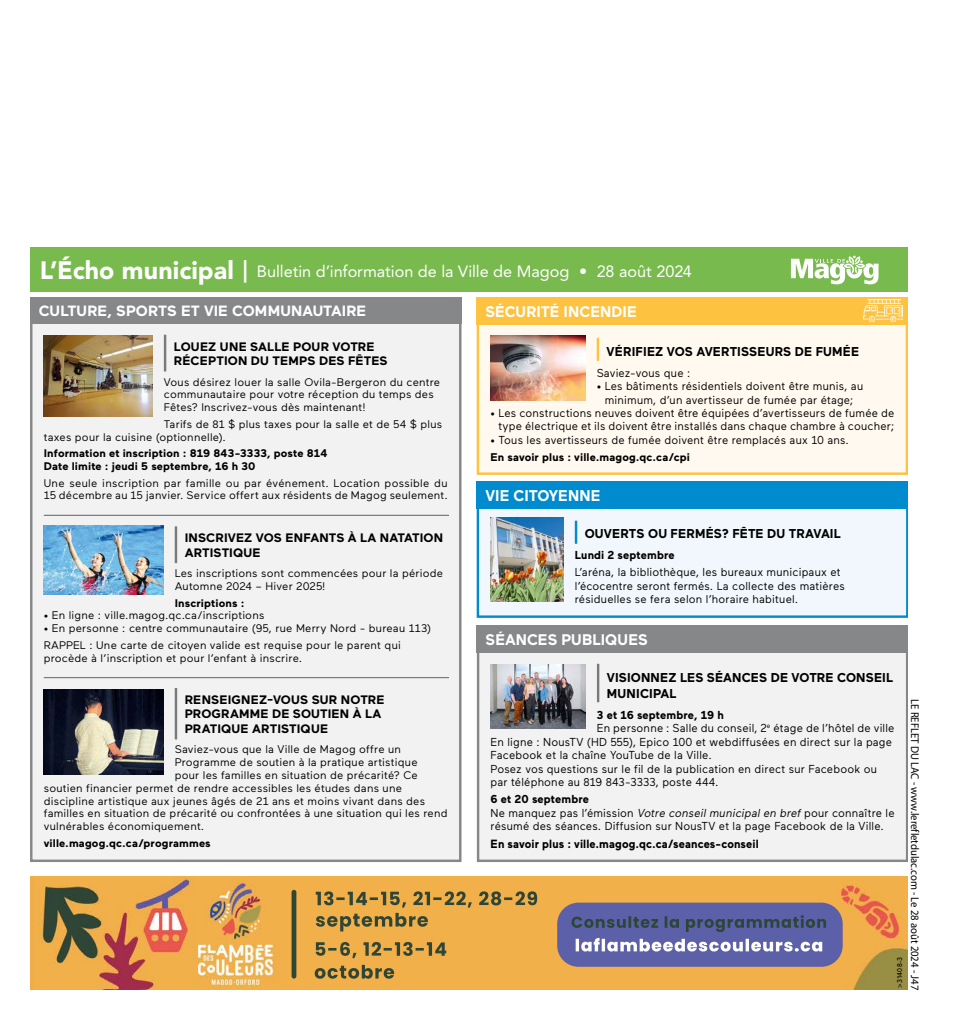
<style>
.page{position:relative;width:968px;height:1035px;background:#fff}
.page>*{position:absolute;margin:0;border:0;box-sizing:border-box;transform-origin:0 0}
.t1{font:16.25px "Avenir LT Std";letter-spacing:-.005em;color:#fff}
.t2{font:700 15.5px "Maax";color:#fff}
.t3{font:700 15.38px "Maax";letter-spacing:.005em;color:#fff}
.t4{font:700 14.88px "Maax";color:#fff}
.t5{font:700 12.88px/15.4px "Maax";letter-spacing:.01em;color:#000}
.t6{font:700 12.25px/14.8px "Maax";letter-spacing:.01em;color:#000}
.t7{font:700 11.88px "Maax";letter-spacing:.01em;color:#000;scale:.95 1}
.t8{font:11.5px/13.5px "Maax";letter-spacing:.015em;color:#000}
.t9{font:700 11.5px "Maax";letter-spacing:.01em;color:#000}
.t10{font:11.25px "Myriad Pro";color:#000;scale:.95 1}
.t11{font:11.25px "Maax";letter-spacing:.015em;color:#000}
.t12{font:700 11.12px "Maax";letter-spacing:.015em;color:#000}
.t13{font:11px/12.9px "Maax";letter-spacing:.02em;color:#000}
.t14{font:700 11px/12.9px "Maax";letter-spacing:.01em;color:#000}
.t15{font:500 6.88px "Avenir LT Std";letter-spacing:.02em;color:#000}
.s1{font-weight:900;font-size:25px}
.s2{font-weight:800;font-size:22.5px}
.s3{font-weight:800}
.s4{font-weight:700}
.s5{font-style:italic}
</style>
<div class="page">
<img style="left:30px;top:877px;width:878px;height:113px">
<img style="left:557px;top:903px;width:285px;height:64px">
<img style="left:291px;top:890px;width:5px;height:89px;border-radius:2px">
<div style="left:478px;top:485px;width:429px;height:132px;background:#f1f7fc"></div>
<img style="left:490px;top:518px;width:73px;height:83px">
<hr style="left:575px;top:521px;width:2px;height:23px;background:#008bce">
<div style="left:476px;top:484px;width:432px;height:134px;border:2px solid #008bce"></div>
<div style="left:476px;top:481px;width:432px;height:28px;background:#008bce"></div>
<div style="left:478px;top:307px;width:428px;height:167px;background:#fff9ef"></div>
<img style="left:490px;top:336px;width:95px;height:64px">
<hr style="left:596px;top:338px;width:3px;height:23px;background:#fcc240">
<div style="left:476px;top:306px;width:432px;height:169px;border:2px solid #fcc240"></div>
<div style="left:476px;top:297px;width:432px;height:27px;background:#fcc240"></div>
<img style="left:863px;top:300px;width:39px;height:22px">
<div style="left:478px;top:630px;width:429px;height:231px;background:#f2f2f3"></div>
<img style="left:490px;top:664px;width:95px;height:64px">
<hr style="left:597px;top:664px;width:2px;height:38px;background:#7b7a7b">
<div style="left:477px;top:629px;width:431px;height:233px;border:2px solid #868788"></div>
<div style="left:477px;top:625px;width:431px;height:28px;background:#868788"></div>
<div style="left:31px;top:302px;width:429px;height:559px;background:#f2f2f3"></div>
<img style="left:44px;top:336px;width:109px;height:80px">
<hr style="left:164px;top:335px;width:2px;height:36px;background:#7b7a7b">
<hr style="left:44px;top:515px;width:405px;height:1px;background:#7b7a7b">
<img style="left:44px;top:526px;width:119px;height:69px">
<hr style="left:175px;top:526px;width:2px;height:37px;background:#7b7a7b">
<hr style="left:44px;top:677px;width:405px;height:1px;background:#7b7a7b">
<img style="left:44px;top:689px;width:119px;height:85px">
<hr style="left:175px;top:688px;width:2px;height:51px;background:#7b7a7b">
<div style="left:30px;top:297px;width:431px;height:26px;background:#868788"></div>
<div style="left:30px;top:248px;width:878px;height:44px;background:#78ba4d"></div>
<svg style="left:791px;top:256px;width:87px;height:28px"></svg>
<h1 class="t1" style="left:40px;top:262px;width:653px"><span class="s1">L’Écho municipal</span> <span class="s2">|</span> Bulletin d’information de la Ville de Magog <span class="s3">•</span> 28 août 2024</h1>
<h3 class="t4" style="left:39px;top:303px;width:329px">CULTURE, SPORTS ET VIE COMMUNAUTAIRE</h3>
<h3 class="t3" style="left:485px;top:303px;width:153px">SÉCURITÉ INCENDIE</h3>
<p class="t6" style="left:174px;top:339px;width:215px">LOUEZ UNE SALLE POUR VOTRE<br>RÉCEPTION DU TEMPS DES FÊTES</p>
<p class="t13" style="left:164px;top:375px;width:278px">Vous désirez louer la salle Ovila-Bergeron du centre communautaire pour votre réception du temps des<br>Fêtes? Inscrivez-vous dès maintenant!</p>
<p class="t13" style="left:44px;top:418px;width:400px;text-indent:120px">Tarifs de 81 $ plus taxes pour la salle et de 54 $ plus taxes pour la cuisine (optionnelle).</p>
<p class="t14" style="left:44px;top:447px;width:285px">Information et inscription : 819 843-3333, poste 814<br>Date limite : jeudi 5 septembre, 16 h 30</p>
<p class="t13" style="left:44px;top:476px;width:405px">Une seule inscription par famille ou par événement. Location possible du<br>15 décembre au 15 janvier. Service offert aux résidents de Magog seulement.</p>
<p class="t6" style="left:185px;top:531px;width:260px">INSCRIVEZ VOS ENFANTS À LA NATATION<br>ARTISTIQUE</p>
<p class="t13" style="left:175px;top:567px;width:270px">Les inscriptions sont commencées pour la période<br>Automne 2024 – Hiver 2025!</p>
<p class="t14" style="left:175px;top:596px;width:71px">Inscriptions :</p>
<p class="t13" style="left:44px;top:609px;width:222px">• En ligne : ville.magog.qc.ca/inscriptions</p>
<p class="t13" style="left:44px;top:620px;width:389px;line-height:16.5px">• En personne : centre communautaire (95, rue Merry Nord - bureau 113)<br>RAPPEL : Une carte de citoyen valide est requise pour le parent qui</p>
<p class="t13" style="left:44px;top:652px;width:260px">procède à l’inscription et pour l’enfant à inscrire.</p>
<p class="t6" style="left:185px;top:692px;width:201px">RENSEIGNEZ-VOUS SUR NOTRE<br>PROGRAMME DE SOUTIEN À LA<br>PRATIQUE ARTISTIQUE</p>
<p class="t13" style="left:175px;top:743px;width:228px">Saviez-vous que la Ville de Magog offre un</p>
<p class="t13" style="left:175px;top:756px;width:244px">Programme de soutien à la pratique artistique</p>
<p class="t13" style="left:175px;top:769px;width:244px">pour les familles en situation de précarité? Ce</p>
<p class="t13" style="left:44px;top:782px;width:360px">soutien financier permet de rendre accessibles les études dans une</p>
<p class="t13" style="left:44px;top:794px;width:383px">discipline artistique aux jeunes âgés de 21 ans et moins vivant dans des</p>
<p class="t13" style="left:44px;top:807px;width:405px">familles en situation de précarité ou confrontées à une situation qui les rend</p>
<p class="t13" style="left:44px;top:820px;width:162px">vulnérables économiquement.</p>
<p class="t14" style="left:44px;top:837px;width:168px">ville.magog.qc.ca/programmes</p>
<p class="t5" style="left:606px;top:344px;width:254px">VÉRIFIEZ VOS AVERTISSEURS DE FUMÉE</p>
<p class="t8" style="left:596px;top:366px;width:95px">Saviez-vous que :</p>
<p class="t8" style="left:596px;top:380px;width:268px;text-align:center">• Les bâtiments résidentiels doivent être munis, au minimum, d’un avertisseur de fumée par étage;</p>
<p class="t8" style="left:490px;top:406px;width:405px;text-align:right">• Les constructions neuves doivent être équipées d’avertisseurs de fumée de type électrique et ils doivent être installés dans chaque chambre à coucher;</p>
<p class="t8" style="left:490px;top:433px;width:360px">• Tous les avertisseurs de fumée doivent être remplacés aux 10 ans.</p>
<p class="t12" style="left:490px;top:451px;width:201px">En savoir plus : ville.magog.qc.ca/cpi</p>
<h2 class="t2" style="left:485px;top:487px;width:117px">VIE CITOYENNE</h2>
<p class="t5" style="left:584px;top:526px;width:258px">OUVERTS OU FERMÉS? FÊTE DU TRAVAIL</p>
<p class="t9" style="left:575px;top:549px;width:101px">Lundi 2 septembre</p>
<p class="t8" style="left:575px;top:566px;width:271px">L’aréna, la bibliothèque, les bureaux municipaux et l’écocentre seront fermés. La collecte des matières</p>
<p class="t11" style="left:575px;top:593px;width:225px">résiduelles se fera selon l’horaire habituel.</p>
<h3 class="t3" style="left:485px;top:631px;width:164px">SÉANCES PUBLIQUES</h3>
<p class="t5" style="left:607px;top:670px;width:288px">VISIONNEZ LES SÉANCES DE VOTRE CONSEIL<br>MUNICIPAL</p>
<p class="t9" style="left:597px;top:709px;width:128px">3 et 16 septembre, 19 h</p>
<p class="t8" style="left:597px;top:722px;width:299px">En personne : Salle du conseil, 2<sup>e</sup> étage de l’hôtel de ville</p>
<p class="t8" style="left:490px;top:735px;width:403px">En ligne : NousTV (HD 555), Epico 100 et webdiffusées en direct sur la page</p>
<p class="t8" style="left:490px;top:749px;width:223px">Facebook et la chaîne YouTube de la Ville.</p>
<p class="t8" style="left:490px;top:762px;width:388px">Posez vos questions sur le fil de la publication en direct sur Facebook ou</p>
<p class="t8" style="left:490px;top:775px;width:229px">par téléphone au 819 843-3333, poste 444.</p>
<p class="t8" style="left:490px;top:793px;width:405px"><span class="s4">6 et 20 septembre<br></span>Ne manquez pas l’émission <span class="s5">Votre conseil municipal en bref</span> pour connaître le résumé des séances. Diffusion sur NousTV et la page Facebook de la Ville.</p>
<p class="t7" style="left:490px;top:837px;width:284px">En savoir plus : ville.magog.qc.ca/seances-conseil</p>
<p class="t15" style="left:895px;top:988px;width:32px;rotate:-90deg">&gt;31408-3</p>
<p class="t10" style="left:921px;top:699px;width:308px;rotate:90deg">LE REFLET DU LAC - www.lerefletdulac.com - Le 28 août 2024 - J47</p>
</div>
